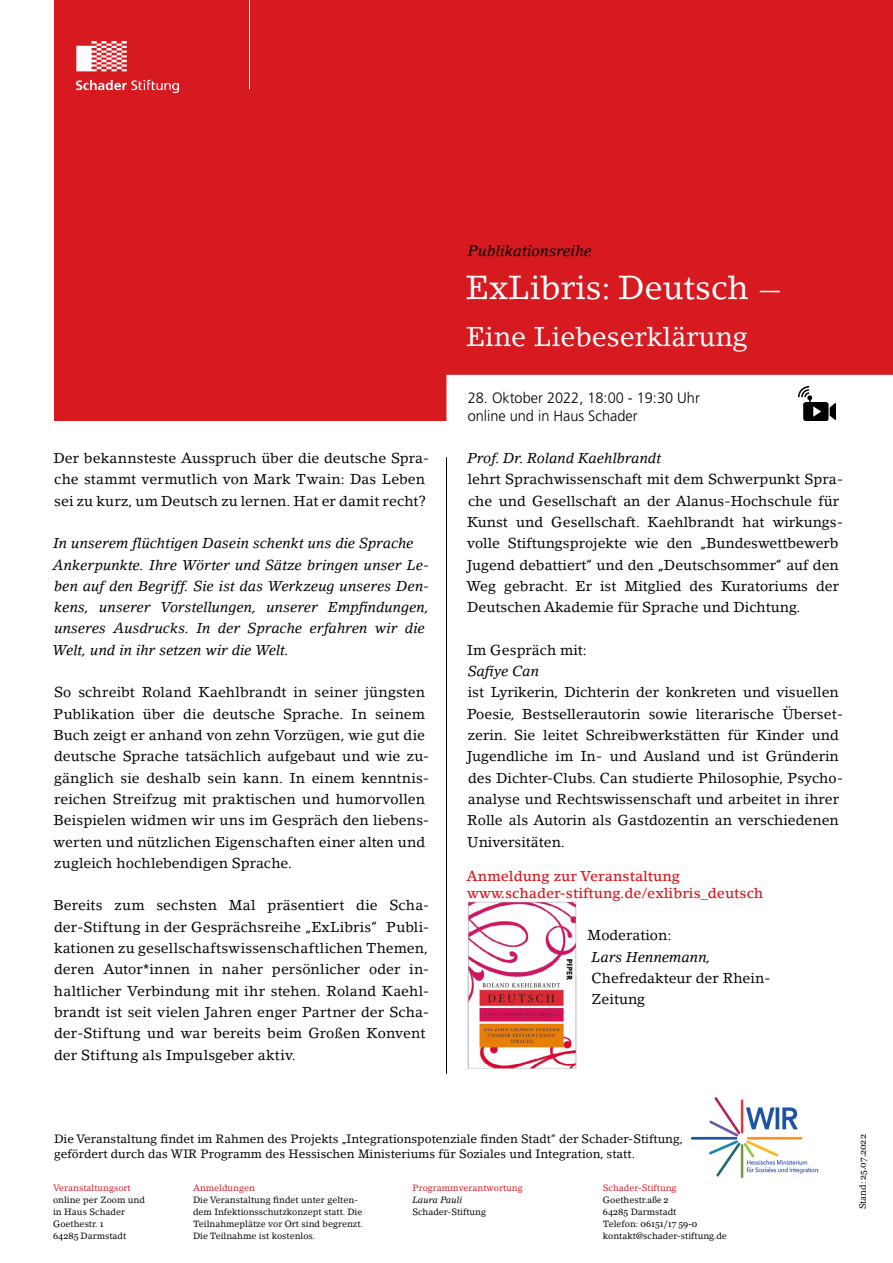
<style>
.page{position:relative;width:893px;height:1263px;background:#fff}
.page>*{position:absolute;margin:0;border:0;box-sizing:border-box;transform-origin:0 0}
.T1_Tagung_Headline_2{font:33px "Lino Letter Std";color:#fff}
.T1_Tagung_Headline_2-2{font:27px "Lino Letter Std";color:#fff}
.T1_Tagung_Datum_Adre{font:300 15px "Frutiger";color:#000}
.T1_Tagung{font:italic 15px "Lino Letter Std";color:#000}
.t1{font:14.25px/21.3px "Lino Letter Std";color:#000}
.t2{font:italic 14.25px/21.3px "Lino Letter Std";color:#000}
.t3{font:500 14.25px "Lino Letter Std";color:#d71920}
.Aufzählungszeichen{font:12px/15px "Lino Letter Std";color:#000}
.t4{font:9px/12px "Lino Letter Std";color:#000}
.t5{font:9px "Lino Letter Std";color:#d71920}
.t6{font:9px "Georgia";color:#000}
.t7{font:italic 9px "Lino Letter Std";color:#000}
.s1{font-size:27px}
.s2{font-family:"Georgia"}
.s3{font-family:"Lino Letter Std"}
</style>
<div class="page">
<div style="left:54px;top:0;width:839px;height:421px;background:#d71920"></div>
<hr style="left:249px;top:0;width:1px;height:89px;background:#fff">
<img style="left:76px;top:41px;width:102px;height:51px">
<img style="left:799px;top:387px;width:36px;height:33px">
<hr style="left:446px;top:457px;width:1px;height:617px;background:#000">
<img style="left:691px;top:1097px;width:126px;height:80px">
<img style="left:468px;top:901px;width:108px;height:168px">
<p class="t1" style="left:54px;top:447px;width:377px">Der bekannsteste Ausspruch über die deutsche Spra&shy;che stammt vermutlich von Mark Twain: Das Leben sei zu kurz, um Deutsch zu lernen. Hat er damit recht?</p>
<p class="t2" style="left:54px;top:533px;width:362px">In unserem flüchtigen Dasein schenkt uns die Sprache</p>
<p class="t2" style="left:53px;top:554px;width:378px">Ankerpunkte. Ihre Wörter und Sätze bringen unser Le&shy;ben auf den Begriff. Sie ist das Werkzeug unseres Den&shy;kens, unserer Vorstellungen, unserer Empfindungen, unseres Ausdrucks. In der Sprache erfahren wir die Welt, und in ihr setzen wir die Welt.</p>
<p class="t1" style="left:54px;top:682px;width:377px">So schreibt Roland Kaehlbrandt in seiner jüngsten Publikation über die deutsche Sprache. In seinem Buch zeigt er anhand von zehn Vorzügen, wie gut die deutsche Sprache tatsächlich aufgebaut und wie zu&shy;gänglich sie deshalb sein kann. In einem kenntnis&shy;reichen Streifzug mit praktischen und humorvollen Beispielen widmen wir uns im Gespräch den liebens&shy;werten und nützlichen Eigenschaften einer alten und zugleich hochlebendigen Sprache.</p>
<p class="t1" style="left:54px;top:895px;width:377px">Bereits zum sechsten Mal präsentiert die Scha&shy;der-Stiftung in der Gesprächsreihe „ExLibris“ Publi&shy;kationen zu gesellschaftswissenschaftlichen Themen, deren Autor*innen in naher persönlicher oder in&shy;haltlicher Verbindung mit ihr stehen. Roland Kaehl&shy;brandt ist seit vielen Jahren enger Partner der Scha&shy;der-Stiftung und war bereits beim Großen Konvent der Stiftung als Impulsgeber aktiv.</p>
<p class="T1_Tagung" style="left:468px;top:241px;width:125px">Publikationsreihe</p>
<p class="T1_Tagung_Headline_2" style="left:466px;top:267px;width:319px">ExLibris: Deutsch <span class="s1">—</span></p>
<p class="T1_Tagung_Headline_2-2" style="left:466px;top:320px;width:283px">Eine Liebeserklärung</p>
<p class="T1_Tagung_Datum_Adre" style="left:468px;top:389px;width:234px">28. Oktober 2022, 18:00 - 19:30 Uhr</p>
<p class="T1_Tagung_Datum_Adre" style="left:468px;top:407px;width:171px">online und in Haus Schader</p>
<p class="t2" style="left:467px;top:447px;width:195px">Prof. Dr. Roland Kaehlbrandt</p>
<p class="t1" style="left:466px;top:469px;width:379px">lehrt Sprachwissenschaft mit dem Schwerpunkt Spra&shy;che und Gesellschaft an der Alanus-Hochschule für Kunst und Gesellschaft. Kaehlbrandt hat wirkungs&shy;volle Stiftungsprojekte wie den „Bundeswettbewerb Jugend debattiert“ und den „Deutschsommer“ auf den Weg gebracht. Er ist Mitglied des Kuratoriums der Deutschen Akademie für Sprache und Dichtung.</p>
<p class="t1" style="left:467px;top:639px;width:121px">Im Gespräch mit:</p>
<p class="t2" style="left:468px;top:660px;width:73px">Safiye Can</p>
<p class="t1" style="left:467px;top:682px;width:378px">ist Lyrikerin, Dichterin der konkreten und visuellen Poesie, Bestsellerautorin sowie literarische Überset&shy;zerin. Sie leitet Schreibwerkstätten für Kinder und Jugendliche im In- und Ausland und ist Gründerin des Dichter-Clubs. Can studierte Philosophie, Psycho&shy;analyse und Rechtswissenschaft und arbeitet in ihrer Rolle als Autorin als Gastdozentin an verschiedenen Universitäten.</p>
<p class="t3" style="left:466px;top:867px;width:215px">Anmeldung zur Veranstaltung</p>
<p class="t3" style="left:467px;top:884px;width:298px">www.schader-stiftung.de/exlibris_deutsch</p>
<p class="t1" style="left:588px;top:925px;width:85px">Moderation:</p>
<p class="t2" style="left:592px;top:946px;width:121px">Lars Hennemann,</p>
<p class="t1" style="left:592px;top:967px;width:181px">Chefredakteur der Rhein-<br>Zeitung</p>
<p class="Aufzählungszeichen" style="left:54px;top:1131px;width:631px">Die Veranstaltung findet im Rahmen des Projekts „Integrationspotenziale finden Stadt“ der Schader-Stiftung, gefördert durch das WIR Programm des Hessischen Ministeriums für Soziales und Integration, statt.</p>
<p class="t5" style="left:53px;top:1182px;width:79px">Veranstaltungsort</p>
<p class="t4" style="left:53px;top:1193px;width:93px">online per Zoom und</p>
<p class="t4" style="left:53px;top:1205px;width:73px">in Haus Schader</p>
<p class="t4" style="left:53px;top:1217px;width:52px">Goethestr. <span class="s2">1</span></p>
<p class="t4" style="left:53px;top:1229px;width:75px"><span class="s2">64285</span> Darmstadt</p>
<p class="t5" style="left:193px;top:1182px;width:63px">Anmeldungen</p>
<p class="t4" style="left:193px;top:1193px;width:171px">Die Veranstaltung findet unter gelten&shy;dem Infektionsschutzkonzept statt. Die Teilnahmeplätze vor Ort sind begrenzt.<br>Die Teilnahme ist kostenlos.</p>
<p class="t5" style="left:412px;top:1182px;width:112px">Programmverantwortung</p>
<p class="t7" style="left:412px;top:1194px;width:51px">Laura Pauli</p>
<p class="t4" style="left:412px;top:1205px;width:75px">Schader-Stiftung</p>
<p class="t5" style="left:603px;top:1182px;width:75px">Schader-Stiftung</p>
<p class="t4" style="left:603px;top:1194px;width:67px">Goethestr.<span class="s2">aße 2</span></p>
<p class="t4" style="left:603px;top:1206px;width:75px"><span class="s2">64285</span> Darmstadt</p>
<p class="t6" style="left:603px;top:1218px;width:96px"><span class="s3">Telefon:</span> 06151/17 59-0</p>
<p class="t4" style="left:603px;top:1230px;width:125px">kontakt@schader-stiftung.de</p>
<p class="t6" style="left:857px;top:1209px;width:76px;rotate:-90deg"><span class="s3">Stand:</span> 25.07.2022</p>
</div>
